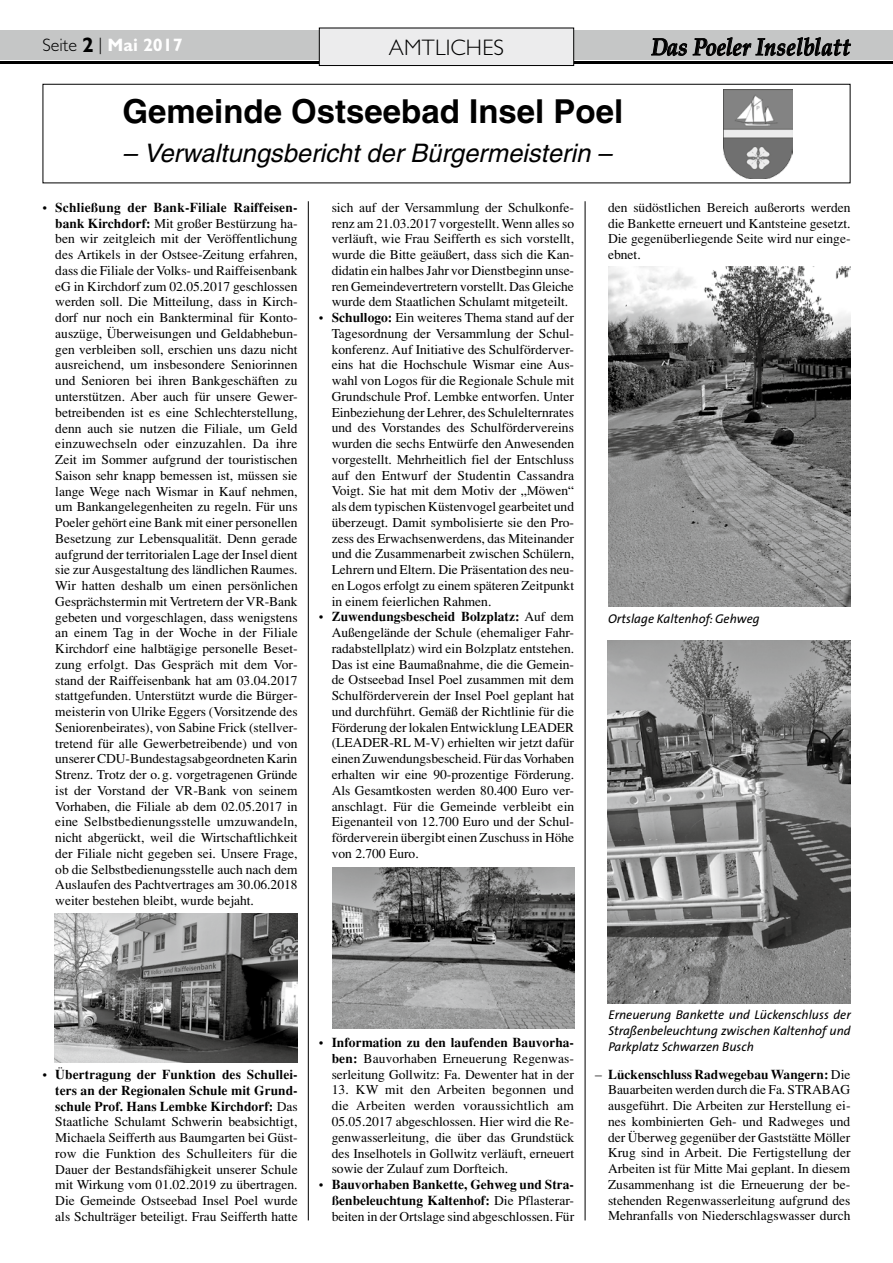
<style>
.page{position:relative;width:893px;height:1263px;background:#fff}
.page>*{position:absolute;margin:0;border:0;box-sizing:border-box;transform-origin:0 0}
.t1{font:700 33px "Helvetica";color:#000}
.t2{font:italic 25.5px "Helvetica";color:#000}
.t3{font:italic 700 24.15px "Palatino";letter-spacing:.005em;color:#000;scale:.87 1}
.t4{font:300 22.5px "Gill Sans";letter-spacing:.01em;color:#000}
.t5{font:700 18px "Gill Sans";color:#fff}
.t6{font:13.5px/15.8px "Times";color:#000;text-align:justify}
.t7{font:700 13.5px/15.8px "Times";color:#000;text-align:justify}
.t8{font:italic 12.75px/15.8px "The Sans";color:#000;text-align:justify}
.s1{font-weight:300;color:#000}
.s2{font-size:21px;color:#000}
.s3{font-weight:700}
.s4{font-weight:400}
</style>
<div class="page">
<div style="left:0;top:30px;width:893px;height:30px;background:#c5c6c6"></div>
<svg style="left:651px;top:38px;width:36px;height:18px"></svg>
<svg style="left:693px;top:37px;width:158px;height:20px"></svg>
<hr style="left:0;top:61px;width:893px;height:3px;background:#000">
<div style="left:319px;top:28px;width:255px;height:38px;background:#ececed"></div>
<div style="left:319px;top:28px;width:255px;height:38px;border:1px solid #000"></div>
<img style="left:55px;top:913px;width:243px;height:149px">
<img style="left:332px;top:867px;width:243px;height:161px">
<hr style="left:308px;top:201px;width:1px;height:1019px;background:#000">
<hr style="left:585px;top:201px;width:1px;height:1019px;background:#000">
<img style="left:608px;top:640px;width:242px;height:363px">
<img style="left:724px;top:90px;width:68px;height:89px">
<img style="left:608px;top:267px;width:242px;height:339px">
<h3 class="t5" style="left:43px;top:34px;width:142px"><span class="s1">SEITE</span> <span class="s2">2</span> <span class="s1">|</span> Mai 2017</h3>
<h3 class="t3" style="left:651px;top:28px;width:230px">Das Poeler Inselblatt</h3>
<h3 class="t4" style="left:389px;top:35px;width:115px">AMTLICHES</h3>
<h1 class="t1" style="left:122px;top:91px;width:502px">Gemeinde Ostseebad Insel Poel</h1>
<h2 class="t2" style="left:122px;top:138px;width:490px">– Verwaltungsbericht der Bürgermeisterin –</h2>
<p class="t6" style="left:55px;top:199px;width:244px;text-indent:-13px"><span class="s3">• Schließung der Bank-Filiale Raiffeisen&shy;bank Kirchdorf:</span> Mit großer Bestürzung ha&shy;ben wir zeitgleich mit der Veröffentlichung des Artikels in der Ostsee-Zeitung erfahren, dass die Filiale der Volks- und Raiffeisenbank eG in Kirchdorf zum 02.05.2017 geschlossen werden soll. Die Mitteilung, dass in Kirch&shy;dorf nur noch ein Bankterminal für Konto&shy;auszüge, Überweisungen und Geldabhebun&shy;gen verbleiben soll, erschien uns dazu nicht ausreichend, um insbesondere Seniorinnen und Senioren bei ihren Bankgeschäften zu unterstützen. Aber auch für unsere Gewer&shy;betreibenden ist es eine Schlechterstellung, denn auch sie nutzen die Filiale, um Geld einzuwechseln oder einzuzahlen. Da ihre Zeit im Sommer aufgrund der touristischen Saison sehr knapp bemessen ist, müssen sie lange Wege nach Wismar in Kauf nehmen, um Bankangelegenheiten zu regeln. Für uns Poeler gehört eine Bank mit einer personellen Besetzung zur Lebensqualität. Denn gerade aufgrund der territorialen Lage der Insel dient sie zur Ausgestaltung des ländlichen Raumes.<br>Wir hatten deshalb um einen persönlichen Gesprächstermin mit Vertretern der VR-Bank gebeten und vorgeschlagen, dass wenigstens an einem Tag in der Woche in der Filiale Kirchdorf eine halbtägige personelle Beset&shy;zung erfolgt. Das Gespräch mit dem Vor&shy;stand der Raiffeisenbank hat am 03.04.2017 stattgefunden. Unterstützt wurde die Bürger&shy;meisterin von Ulrike Eggers (Vorsitzende des Seniorenbeirates), von Sabine Frick (stellver&shy;tretend für alle Gewerbetreibende) und von unserer CDU-Bundestagsabgeordneten Karin Strenz. Trotz der o. g. vorgetragenen Gründe ist der Vorstand der VR-Bank von seinem Vorhaben, die Filiale ab dem 02.05.2017 in eine Selbstbedienungsstelle umzuwandeln, nicht abgerückt, weil die Wirtschaftlichkeit der Filiale nicht gegeben sei. Unsere Frage, ob die Selbstbedienungsstelle auch nach dem Auslaufen des Pachtvertrages am 30.06.2018 weiter bestehen bleibt, wurde bejaht.</p>
<p class="t6" style="left:332px;top:199px;width:244px">sich auf der Versammlung der Schulkonfe&shy;renz am 21.03.2017 vorgestellt. Wenn alles so verläuft, wie Frau Seifferth es sich vorstellt, wurde die Bitte geäußert, dass sich die Kan&shy;didatin ein halbes Jahr vor Dienstbeginn unse&shy;ren Gemeindevertretern vorstellt. Das Gleiche wurde dem Staatlichen Schulamt mitgeteilt.</p>
<p class="t6" style="left:332px;top:310px;width:244px;text-indent:-13px"><span class="s3">• Schullogo:</span> Ein weiteres Thema stand auf der Tagesordnung der Versammlung der Schul&shy;konferenz. Auf Initiative des Schulförderver&shy;eins hat die Hochschule Wismar eine Aus&shy;wahl von Logos für die Regionale Schule mit Grundschule Prof. Lembke entworfen. Unter Einbeziehung der Lehrer, des Schulelternrates und des Vorstandes des Schulfördervereins wurden die sechs Entwürfe den Anwesenden vorgestellt. Mehrheitlich fiel der Entschluss auf den Entwurf der Studentin Cassandra Voigt. Sie hat mit dem Motiv der „Möwen“ als dem typischen Küstenvogel gearbeitet und überzeugt. Damit symbolisierte sie den Pro&shy;zess des Erwachsenwerdens, das Miteinander und die Zusammenarbeit zwischen Schülern, Lehrern und Eltern. Die Präsentation des neu&shy;en Logos erfolgt zu einem späteren Zeitpunkt in einem feierlichen Rahmen.</p>
<p class="t6" style="left:332px;top:609px;width:244px;text-indent:-13px"><span class="s3">• Zuwendungsbescheid Bolzplatz:</span> Auf dem Außengelände der Schule (ehemaliger Fahr&shy;radabstellplatz) wird ein Bolzplatz entstehen.<br>Das ist eine Baumaßnahme, die die Gemein&shy;de Ostseebad Insel Poel zusammen mit dem Schulförderverein der Insel Poel geplant hat und durchführt. Gemäß der Richtlinie für die Förderung der lokalen Entwicklung LEADER (LEADER-RL M-V) erhielten wir jetzt dafür einen Zuwendungsbescheid. Für das Vorhaben erhalten wir eine 90-prozentige Förderung.<br>Als Gesamtkosten werden 80.400 Euro ver&shy;anschlagt. Für die Gemeinde verbleibt ein Eigenanteil von 12.700 Euro und der Schul&shy;förderverein übergibt einen Zuschuss in Höhe von 2.700 Euro.</p>
<p class="t6" style="left:608px;top:199px;width:244px">den südöstlichen Bereich außerorts werden die Bankette erneuert und Kantsteine gesetzt.<br>Die gegenüberliegende Seite wird nur einge&shy;ebnet.</p>
<p class="t8" style="left:608px;top:610px;width:153px">Ortslage Kaltenhof: Gehweg</p>
<p class="t6" style="left:55px;top:1067px;width:244px;text-indent:-13px"><span class="s3">• Übertragung der Funktion des Schullei&shy;ters an der Regionalen Schule mit Grund&shy;schule Prof. Hans Lembke Kirchdorf:</span> Das Staatliche Schulamt Schwerin beabsichtigt, Michaela Seifferth aus Baumgarten bei Güst&shy;row die Funktion des Schulleiters für die Dauer der Bestandsfähigkeit unserer Schule mit Wirkung vom 01.02.2019 zu übertragen.<br>Die Gemeinde Ostseebad Insel Poel wurde als Schulträger beteiligt. Frau Seifferth hatte</p>
<p class="t6" style="left:332px;top:1035px;width:244px;text-indent:-13px"><span class="s3">• Information zu den laufenden Bauvorha&shy;ben:</span> Bauvorhaben Erneuerung Regenwas&shy;serleitung Gollwitz: Fa. Dewenter hat in der</p>
<p class="t6" style="left:332px;top:1082px;width:244px">13. KW mit den Arbeiten begonnen und die Arbeiten werden voraussichtlich am 05.05.2017 abgeschlossen. Hier wird die Re&shy;genwasserleitung, die über das Grundstück des Inselhotels in Gollwitz verläuft, erneuert sowie der Zulauf zum Dorfteich.</p>
<p class="t7" style="left:332px;top:1176px;width:244px;text-indent:-13px">• Bauvorhaben Bankette, Gehweg und Stra&shy;ßenbeleuchtung Kaltenhof: <span class="s4">Die Pflasterar&shy;beiten in der Ortslage sind abgeschlossen. Für</span></p>
<p class="t8" style="left:608px;top:1006px;width:244px">Erneuerung Bankette und Lückenschluss der Straßenbeleuchtung zwischen Kaltenhof und Parkplatz Schwarzen Busch</p>
<p class="t6" style="left:608px;top:1066px;width:244px;text-indent:-13px">– <span class="s3">Lückenschluss Radwegebau Wangern:</span> Die Bauarbeiten werden durch die Fa. STRABAG ausgeführt. Die Arbeiten zur Herstellung ei&shy;nes kombinierten Geh- und Radweges und der Überweg gegenüber der Gaststätte Möller Krug sind in Arbeit. Die Fertigstellung der Arbeiten ist für Mitte Mai geplant. In diesem Zusammenhang ist die Erneuerung der be&shy;stehenden Regenwasserleitung aufgrund des Mehranfalls von Niederschlagswasser durch</p>
</div>
